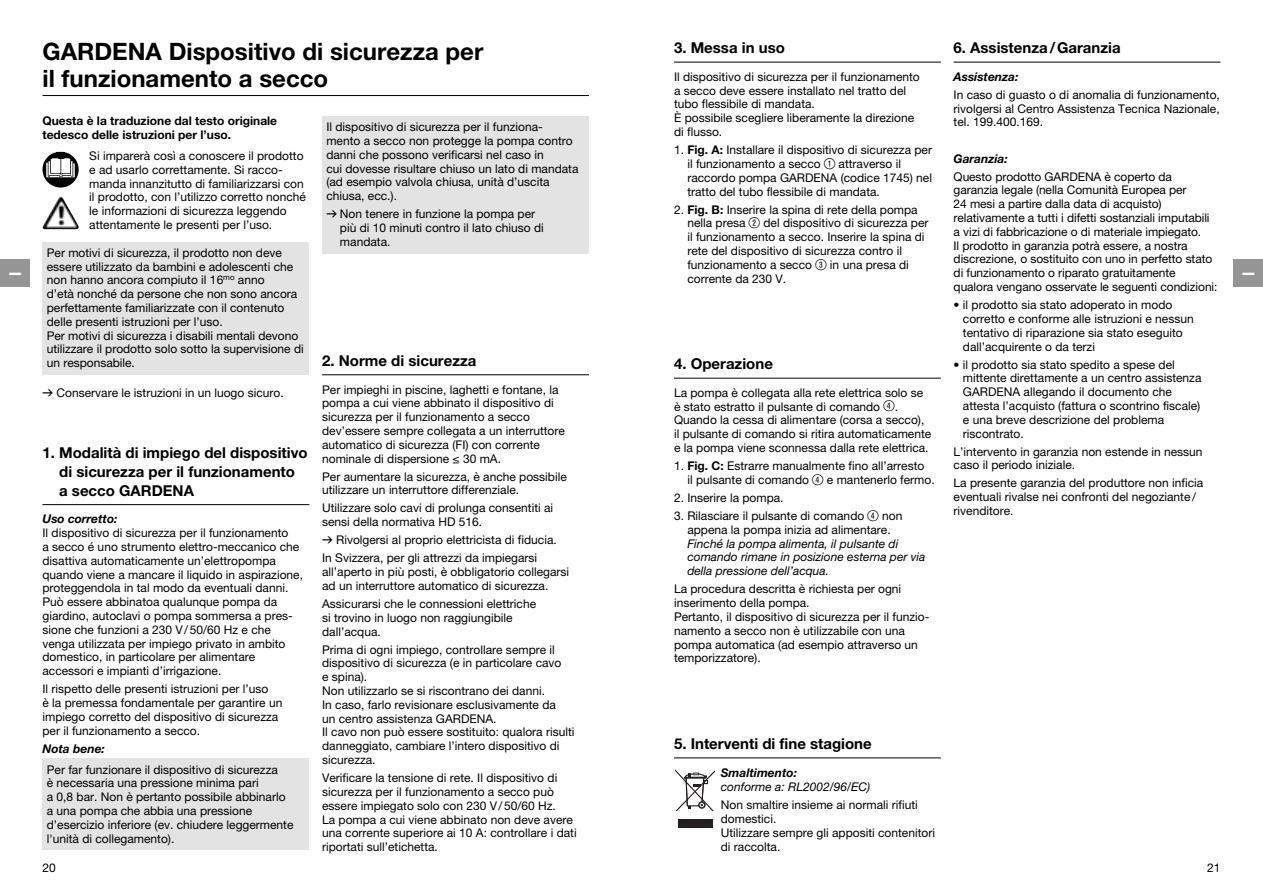
<style>
.page{position:relative;width:1263px;height:893px;background:#fff}
.page>*{position:absolute;margin:0;border:0;box-sizing:border-box;transform-origin:0 0}
.t1{font:700 24px/27px "GARDENA Pro";color:#000}
.t2{font:16.5px "GARDENA Pro Bo Cond";color:#fff}
.t3{font:700 15px/18.8px "GARDENA Pro";color:#000}
.t4{font:12px/13.8px "GARDENA Pro";color:#000}
.t5{font:italic 12px/13.8px "GARDENA Pro";color:#000}
.t6{font:700 12px/13.8px "GARDENA Pro";color:#000}
.t7{font:italic 700 12px "GARDENA Pro";color:#000}
.s1{font-weight:700}
.s2{font-family:"Ziffernim Kreisund Quadrat BQ";font-size:15px}
.s3{font-family:"Formdruck"}
</style>
<div class="page">
<div style="left:0;top:260px;width:30px;height:27px;background:#959595"></div>
<div style="left:1233px;top:260px;width:30px;height:27px;background:#959595"></div>
<hr style="left:43px;top:504px;width:266px;height:1px;background:#000">
<div style="left:43px;top:242px;width:266px;height:133px;background:#e3e3e3"></div>
<svg style="left:65px;top:183px;width:7px;height:4px"></svg>
<svg style="left:60px;top:197px;width:9px;height:12px"></svg>
<div style="left:43px;top:759px;width:266px;height:91px;background:#e3e3e3"></div>
<hr style="left:322px;top:374px;width:267px;height:1px;background:#000">
<div style="left:322px;top:116px;width:267px;height:137px;background:#e3e3e3"></div>
<hr style="left:43px;top:95px;width:546px;height:1px;background:#000">
<hr style="left:674px;top:62px;width:267px;height:1px;background:#000">
<hr style="left:674px;top:378px;width:267px;height:1px;background:#000">
<hr style="left:674px;top:757px;width:267px;height:1px;background:#000">
<div style="left:678px;top:819px;width:34px;height:9px;background:#231f20"></div>
<svg style="left:675px;top:769px;width:40px;height:43px"></svg>
<hr style="left:954px;top:62px;width:266px;height:1px;background:#000">
<h2 class="t2" style="left:9px;top:276px;width:6px;rotate:-90deg">I</h2>
<h1 class="t1" style="left:43px;top:41px;width:442px">GARDENA Dispositivo di sicurezza per il funzionamento a secco</h1>
<p class="t3" style="left:674px;top:40px;width:112px">3. Messa in uso</p>
<p class="t4" style="left:674px;top:71px;width:247px">Il dispositivo di sicurezza per il funzionamento a secco deve essere installato nel tratto del tubo flessibile di mandata.<br>È possibile scegliere liberamente la direzione di flusso.</p>
<p class="t4" style="left:687px;top:144px;width:246px;text-indent:-13px">1. <span class="s1">Fig. A:</span> Installare il dispositivo di sicurezza per il funzionamento a secco <span class="s2">1</span> attraverso il raccordo pompa GARDENA (codice 1745) nel tratto del tubo flessibile di mandata.</p>
<p class="t4" style="left:687px;top:204px;width:243px;text-indent:-13px">2. <span class="s1">Fig. B:</span> Inserire la spina di rete della pompa nella presa <span class="s2">2</span> del dispositivo di sicurezza per il funzionamento a secco. Inserire la spina di rete del dispositivo di sicurezza contro il funziona mento a secco <span class="s2">3</span> in una presa di corrente da 230 V.</p>
<p class="t6" style="left:43px;top:115px;width:236px">Questa è la traduzione dal testo originale tedesco delle istruzioni per l’uso.</p>
<p class="t4" style="left:89px;top:150px;width:218px">Si imparerà così a conoscere il prodotto e ad usarlo correttamente. Si racco&shy;manda innanzitutto di familiarizzarsi con il pro dotto, con l’utilizzo corretto nonché le informazioni di sicurezza leggendo attentamente le presenti per l’uso.</p>
<p class="t4" style="left:47px;top:247px;width:258px">Per motivi di sicurezza, il prodotto non deve essere utilizzato da bambini e adolescenti che non hanno ancora compiuto il 16<sup>mo</sup> anno<br>d’età nonché da persone che non sono ancora perfettamente fami liarizzate con il contenuto delle presenti istruzioni per l’uso.<br>Per motivi di sicurezza i disabili mentali devono utilizzare il prodotto solo sotto la supervisione di un responsabile.</p>
<p class="t4" style="left:43px;top:387px;width:243px"><span class="s3">v</span> Conservare le istruzioni in un luogo sicuro.</p>
<p class="t4" style="left:326px;top:122px;width:254px">Il dispositivo di sicurezza per il funziona&shy;mento a secco non protegge la pompa contro danni che possono verificarsi nel caso in<br>cui dovesse risultare chiuso un lato di mandata (ad esempio valvola chiusa, unità d’uscita chiusa, ecc.).</p>
<p class="t4" style="left:340px;top:209px;width:205px;text-indent:-14px"><span class="s3">v</span> Non tenere in funzione la pompa per più di 10 minuti contro il lato chiuso di mandata.</p>
<p class="t3" style="left:322px;top:353px;width:156px">2. Norme di sicurezza</p>
<p class="t4" style="left:322px;top:384px;width:244px">Per impieghi in piscine, laghetti e fontane, la pompa a cui viene abbinato il dispositivo di sicurezza per il funzionamento a secco dev’essere sempre collegata a un interruttore automatico di sicurezza (FI) con corrente nominale di dispersione ≤ 30 mA.</p>
<p class="t4" style="left:322px;top:471px;width:246px">Per aumentare la sicurezza, è anche possibile utilizzare un interruttore differenziale.</p>
<p class="t4" style="left:322px;top:503px;width:233px">Utilizzare solo cavi di prolunga consentiti ai sensi della normativa HD 516.</p>
<p class="t4" style="left:322px;top:532px;width:236px;line-height:18px"><span class="s3">v</span> Rivolgersi al proprio elettricista di fiducia.<br>In Svizzera, per gli attrezzi da impiegarsi</p>
<p class="t4" style="left:322px;top:566px;width:248px">all’aperto in più posti, è obbligatorio collegarsi ad un interruttore automatico di sicurezza.</p>
<p class="t4" style="left:322px;top:598px;width:216px">Assicurarsi che le connessioni elettriche si trovino in luogo non raggiungibile dall’acqua.</p>
<p class="t4" style="left:322px;top:644px;width:254px">Prima di ogni impiego, controllare sempre il dispo sitivo di sicurezza (e in particolare cavo<br>e spina).<br>Non utilizzarlo se si riscontrano dei danni.<br>In caso, farlo revisionare esclusivamente da<br>un centro assistenza GARDENA.<br>Il cavo non può essere sostituito: qualora risulti danneggiato, cambiare l’intero dispositivo di sicurezza.</p>
<p class="t4" style="left:322px;top:772px;width:256px">Verificare la tensione di rete. Il dispositivo di sicu rezza per il funzionamento a secco può essere impiegato solo con 230 V / 50/60 Hz.<br>La pompa a cui viene abbinato non deve avere una corrente superiore ai 10 A: controllare i dati riportati sull’etichetta.</p>
<p class="t3" style="left:674px;top:356px;width:100px">4. Operazione</p>
<p class="t4" style="left:674px;top:387px;width:259px">La pompa è collegata alla rete elettrica solo se è stato estratto il pulsante di comando <span class="s2">4</span>.<br>Quando la cessa di alimentare (corsa a secco), il pulsante di comando si ritira automaticamente e la pompa viene sconnessa dalla rete elettrica.</p>
<p class="t4" style="left:687px;top:460px;width:249px;text-indent:-13px">1. <span class="s1">Fig. C:</span> Estrarre manualmente fino all’arresto<br>il pulsante di comando <span class="s2">4</span> e mantenerlo fermo.</p>
<p class="t4" style="left:674px;top:492px;width:111px">2. Inserire la pompa.</p>
<p class="t4" style="left:674px;top:510px;width:230px;text-align:center">3. Rilasciare il pulsante di comando <span class="s2">4</span> non appena la pompa inizia ad alimentare.</p>
<p class="t5" style="left:687px;top:538px;width:240px">Finché la pompa alimenta, il pulsante di comando rimane in posizione esterna per via della pressione dell’acqua.</p>
<p class="t4" style="left:674px;top:584px;width:257px">La procedura descritta è richiesta per ogni inserimento della pompa.<br>Pertanto, il dispositivo di sicurezza per il funzio&shy;namento a secco non è utilizzabile con una pompa automatica (ad esempio attraverso un temporizzatore).</p>
<p class="t3" style="left:59px;top:445px;width:250px;text-indent:-17px">1. Modalità di impiego del dispositivo di sicurezza per il funzionamento<br>a secco GARDENA</p>
<p class="t7" style="left:43px;top:514px;width:76px">Uso corretto:</p>
<p class="t4" style="left:43px;top:527px;width:262px">Il dispositivo di sicurezza per il funzionamento<br>a secco é uno strumento elettro-meccanico che disattiva automaticamente un’elettropompa quando viene a mancare il liquido in aspirazione, proteg gendola in tal modo da eventuali danni.<br>Può essere abbinatoa qualunque pompa da giardino, autoclavi o pompa som mersa a pres&shy;sione che funzioni a 230 V / 50/60 Hz e che venga utilizzata per impiego privato in ambito domestico, in particolare per alimentare accessori e impianti d’irrigazione.</p>
<p class="t4" style="left:43px;top:684px;width:241px">Il rispetto delle presenti istruzioni per l’uso<br>è la premessa fondamentale per garantire un impiego corretto del dispositivo di sicurezza per il fun zionamento a secco.</p>
<p class="t7" style="left:43px;top:744px;width:64px">Nota bene:</p>
<p class="t4" style="left:47px;top:764px;width:248px">Per far funzionare il dispositivo di sicurezza<br>è necessaria una pressione minima pari<br>a 0,8 bar. Non è pertanto possibile abbinarlo a una pompa che abbia una pressione d’esercizio inferiore (ev. chiudere leggermente l'unità di collegamento).</p>
<p class="t3" style="left:674px;top:736px;width:199px">5. Interventi di fine stagione</p>
<p class="t7" style="left:721px;top:769px;width:78px">Smaltimento:</p>
<p class="t5" style="left:721px;top:781px;width:151px">conforme a: RL2002/96/EC)</p>
<p class="t4" style="left:721px;top:800px;width:216px">Non smaltire insieme ai normali rifiuti domestici.<br>Utilizzare sempre gli appositi contenitori di raccolta.</p>
<p class="t4" style="left:43px;top:862px;width:15px">20</p>
<p class="t3" style="left:954px;top:40px;width:169px">6. Assistenza / Garanzia</p>
<p class="t7" style="left:954px;top:72px;width:66px">Assistenza:</p>
<p class="t4" style="left:954px;top:89px;width:268px;text-align:justify">In caso di guasto o di anomalia di funzionamento, rivolgersi al Centro Assistenza Tecnica Nazionale, tel. 199.400.169.</p>
<p class="t7" style="left:954px;top:154px;width:56px">Garanzia:</p>
<p class="t4" style="left:954px;top:171px;width:265px">Questo prodotto GARDENA è coperto da garanzia legale (nella Comunità Europea per<br>24 mesi a partire dalla data di acquisto) relativamente a tutti i difetti sostanziali imputabili a vizi di fabbricazione o di mate riale impiegato.<br>Il prodotto in garanzia potrà essere, a nostra discrezione, o sostituito con uno in perfetto stato di funzionamento o riparato gratuitamente qualora vengano osservate le seguenti con dizioni:</p>
<p class="t4" style="left:963px;top:299px;width:232px;text-indent:-9px">• il prodotto sia stato adoperato in modo corretto e conforme alle istruzioni e nessun tentativo di riparazione sia stato eseguito dall’acquirente o da terzi</p>
<p class="t4" style="left:963px;top:359px;width:240px;text-indent:-9px">• il prodotto sia stato spedito a spese del mittente direttamente a un centro assistenza GARDENA allegando il documento che attesta l’acquisto (fattura o scontrino fiscale) e una breve descrizione del problema riscontrato.</p>
<p class="t4" style="left:954px;top:446px;width:250px">L’intervento in garanzia non estende in nessun caso il periodo iniziale.</p>
<p class="t4" style="left:954px;top:478px;width:251px">La presente garanzia del produttore non inficia eventuali rivalse nei confronti del negoziante / rivenditore.</p>
<p class="t4" style="left:1207px;top:862px;width:15px">21</p>
<h2 class="t2" style="left:1243px;top:276px;width:6px;rotate:-90deg">I</h2>
</div>
